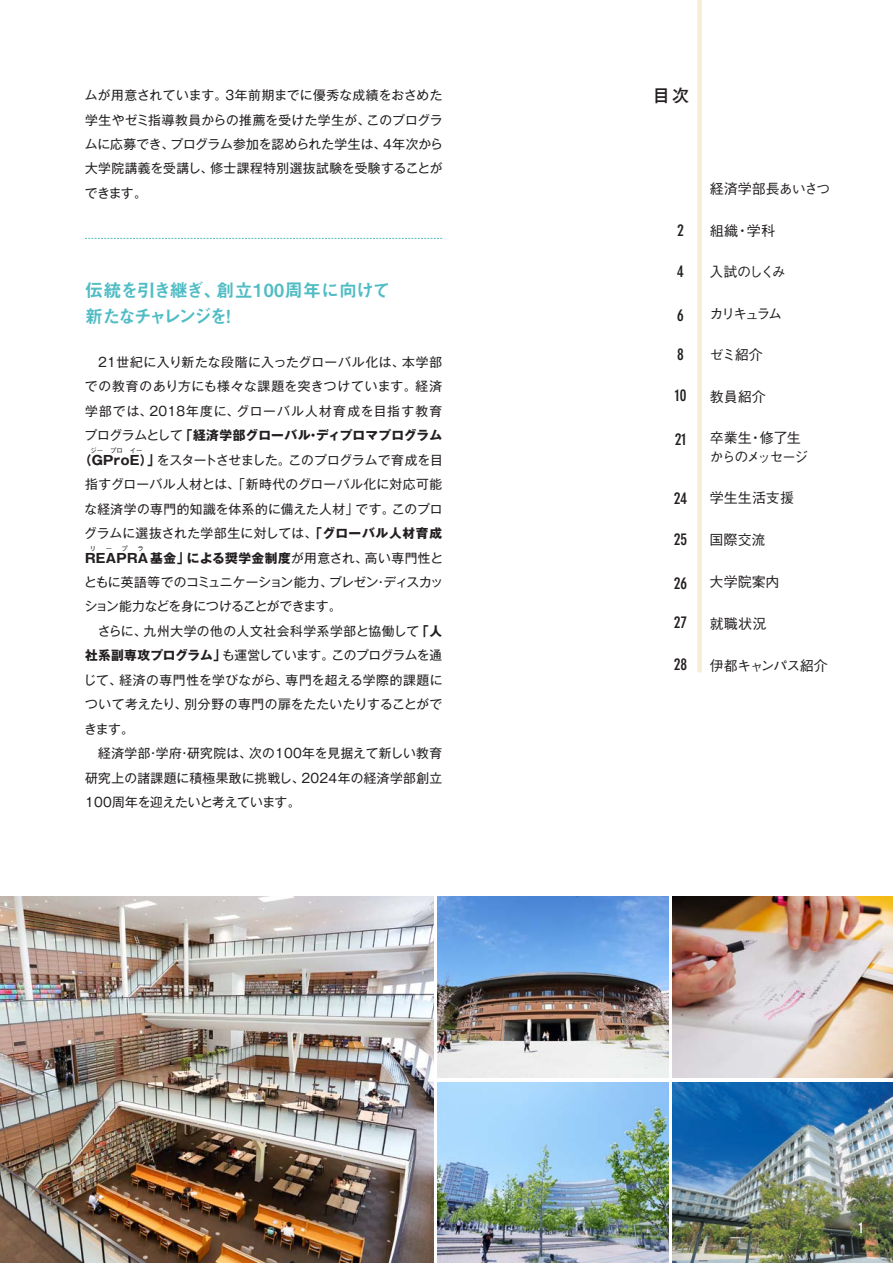
<style>
.page{position:relative;width:893px;height:1263px;background:#fff}
.page>*{position:absolute;margin:0;border:0;box-sizing:border-box;transform-origin:0 0}
.t1{font:18px/25.5px "Midashi Go Pro MB31";letter-spacing:-.07em;color:#50bcc4}
.t2{font:17.55px "Tsuku Go Pro B";color:#231f20}
.t3{font:700 condensed 16.35px "DIN Neuzeit Grotesk";color:#231f20}
.t4{font:700 condensed 14.85px "DIN Neuzeit Grotesk";color:#fff}
.t5{font:500 14.1px "Gothic BBB Pr 5";letter-spacing:-.02em;color:#231f20}
.t6{font:500 14.1px/18.8px "Gothic BBB Pr 5";letter-spacing:-.105em;color:#231f20}
.t7{font:500 14.1px "Gothic BBB Pr 5";letter-spacing:-.04em;color:#231f20}
.t8{font:500 14.1px "Gothic BBB Pr 5";letter-spacing:-.05em;color:#231f20}
.t9{font:12.75px/24.5px "Gothic MB101 Pr 5";letter-spacing:.025em;color:#231f20;text-align:justify}
.t10{font:700 6.45px "Gothic MB101 Pr 5";color:#231f20}
.s1{font-weight:700}
</style>
<div class="page">
<img style="left:0;top:897px;width:434px;height:366px">
<img style="left:438px;top:897px;width:231px;height:181px">
<img style="left:438px;top:1082px;width:231px;height:181px">
<img style="left:673px;top:897px;width:220px;height:181px">
<img style="left:673px;top:1082px;width:220px;height:181px">
<div style="left:697px;top:0;width:5px;height:672px;background:#f8eed6"></div>
<svg style="left:85px;top:238px;width:357px;height:1px"></svg>
<p class="t9" style="left:85px;top:82px;width:360px">ムが用意されています。3年前期までに優秀な成績をおさめた学生やゼミ指導教員からの推薦を受けた学生が、このプログラムに応募でき、プログラム参加を認められた学生は、4年次から大学院講義を受講し、修士課程特別選抜試験を受験することができます。</p>
<h1 class="t1" style="left:85px;top:275px;width:307px">伝統を引き継ぎ、創立100周年に向けて新たなチャレンジを！</h1>
<p class="t9" style="left:79px;top:349px;width:365px;text-align:center">　21世紀に入り新たな段階に入ったグローバル化は、本学部での教育のあり方にも様々な課題を突きつけています。経済学部では、2018年度に、グローバル人材育成を目指す教育プログラムとして<span class="s1">「経済学部グローバル・ディプロマプログラム（GProE）」</span>をスタートさせました。このプログラムで育成を目</p>
<p class="t10" style="left:90px;top:445px;width:14px">ジー</p>
<p class="t10" style="left:110px;top:445px;width:14px">プロ</p>
<p class="t10" style="left:130px;top:445px;width:14px">イー</p>
<p class="t9" style="left:84px;top:471px;width:360px">指すグローバル人材とは、「新時代のグローバル化に対応可能な経済学の専門的知識を体系的に備えた人材」です。このプログラムに選抜された学部生に対しては、<span class="s1">「グローバル人材育成REAPRA基金」による奨学金制度</span>が用意され、高い専門性と</p>
<p class="t10" style="left:90px;top:543px;width:8px">リ</p>
<p class="t10" style="left:106px;top:543px;width:8px">ー</p>
<p class="t10" style="left:122px;top:543px;width:8px">プ</p>
<p class="t10" style="left:137px;top:543px;width:8px">ラ</p>
<p class="t9" style="left:83px;top:569px;width:361px;text-align:left">ともに英語等でのコミュニケーション能力、プレゼン・ディスカッション能力などを身につけることができます。<br>　さらに、九州大学の他の人文社会科学系学部と協働して<span class="s1">「人社系副専攻プログラム」</span>も運営しています。このプログラムを通じて、経済の専門性を学びながら、専門を超える学際的課題について考えたり、別分野の専門の扉をたたいたりすることができます。<br>　経済学部・学府・研究院は、次の100年を見据えて新しい教育研究上の諸課題に積極果敢に挑戦し、2024年の経済学部創立<br>100周年を迎えたいと考えています。</p>
<h2 class="t2" style="left:652px;top:80px;width:38px">目次</h2>
<p class="t3" style="left:677px;top:221px;width:8px">2</p>
<p class="t3" style="left:677px;top:262px;width:8px">4</p>
<p class="t7" style="left:710px;top:177px;width:122px">経済学部長あいさつ</p>
<p class="t5" style="left:710px;top:219px;width:67px">組織・学科</p>
<p class="t5" style="left:710px;top:261px;width:78px">入試のしくみ</p>
<p class="t3" style="left:677px;top:305px;width:8px">6</p>
<p class="t5" style="left:709px;top:302px;width:74px">カリキュラム</p>
<p class="t3" style="left:677px;top:344px;width:8px">8</p>
<p class="t5" style="left:710px;top:344px;width:55px">ゼミ紹介</p>
<p class="t3" style="left:675px;top:386px;width:13px">10</p>
<p class="t5" style="left:710px;top:385px;width:58px">教員紹介</p>
<p class="t3" style="left:675px;top:430px;width:13px">21</p>
<p class="t6" style="left:709px;top:427px;width:100px">卒業生・修了生からのメッセージ</p>
<p class="t3" style="left:674px;top:489px;width:15px">24</p>
<p class="t3" style="left:674px;top:530px;width:15px">25</p>
<p class="t3" style="left:674px;top:573px;width:15px">26</p>
<p class="t3" style="left:674px;top:613px;width:15px">27</p>
<p class="t3" style="left:674px;top:655px;width:15px">28</p>
<p class="t5" style="left:710px;top:486px;width:86px">学生生活支援</p>
<p class="t5" style="left:710px;top:528px;width:58px">国際交流</p>
<p class="t5" style="left:710px;top:570px;width:71px">大学院案内</p>
<p class="t5" style="left:710px;top:612px;width:58px">就職状況</p>
<p class="t8" style="left:710px;top:654px;width:120px">伊都キャンパス紹介</p>
<p class="t4" style="left:859px;top:1219px;width:6px">1</p>
</div>
